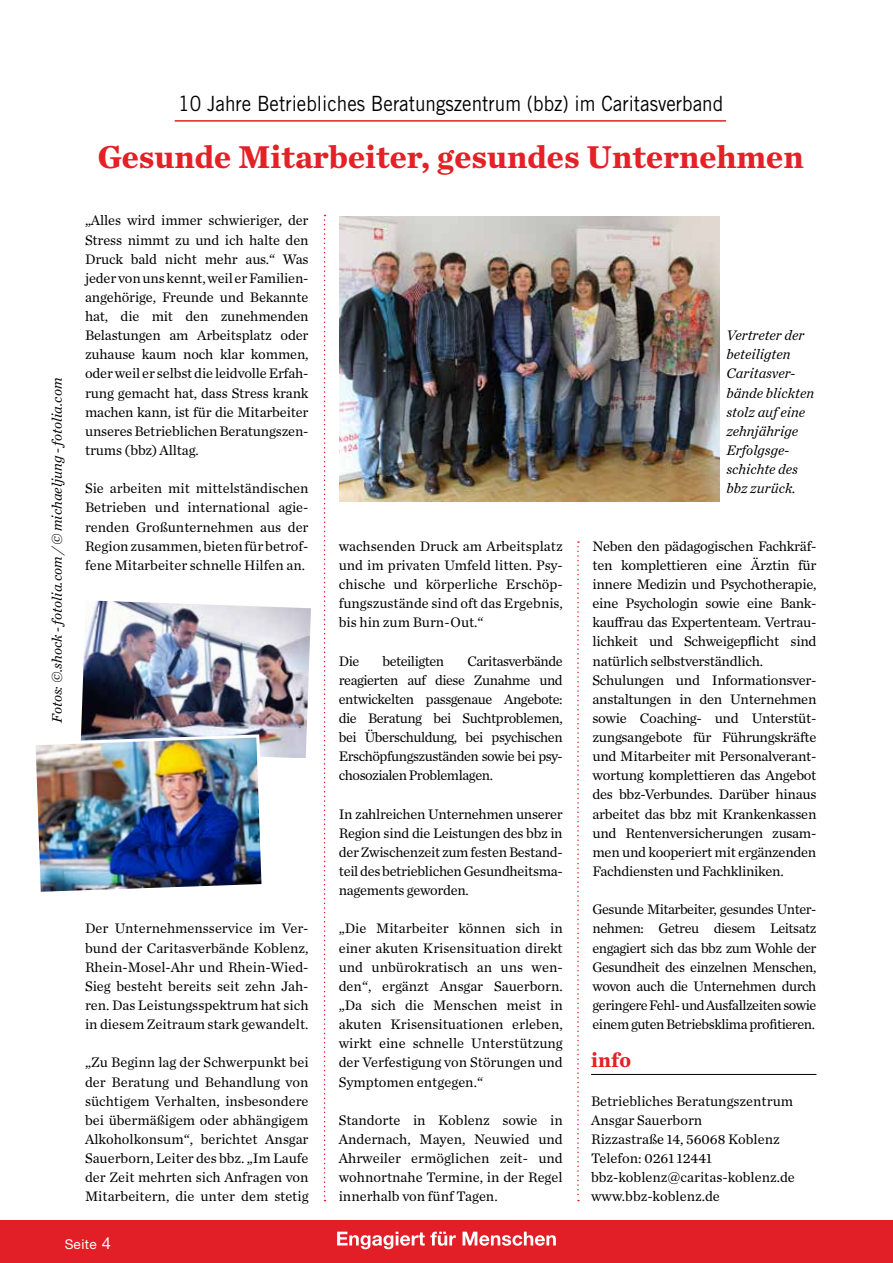
<style>
.page{position:relative;width:893px;height:1263px;background:#fff}
.page>*{position:absolute;margin:0;border:0;box-sizing:border-box;transform-origin:0 0}
.t1{font:700 33px "Chronicle Text G1";color:#e32127}
.t2{font:21px "Trade Gothic";color:#000;scale:.9 1}
.t3{font:700 21px "Chronicle Text G1";color:#e32127}
.t4{font:14.4px/19.2px "Chronicle Text G1";letter-spacing:-.02em;color:#000;text-align:justify}
.t5{font:italic 14.4px/19.2px "Chronicle Text G1";color:#000}
.t6{font:14.4px/19.2px "Chronicle Text G1";color:#000}
.t7{font:13.5px "Helvetica Neue";letter-spacing:.03em;color:#fff}
.s1{font-size:16.5px}
</style>
<div class="page">
<img style="left:340px;top:217px;width:380px;height:285px">
<img style="left:81px;top:600px;width:230px;height:158px">
<img style="left:36px;top:733px;width:230px;height:159px">
<div style="left:0;top:1221px;width:893px;height:42px;background:#e21e26"></div>
<svg style="left:337px;top:1232px;width:119px;height:17px"></svg>
<svg style="left:463px;top:1232px;width:93px;height:14px"></svg>
<hr style="left:175px;top:120px;width:551px;height:2px;background:#e32127">
<hr style="left:591px;top:1074px;width:225px;height:1px;background:#000">
<svg style="left:324px;top:215px;width:2px;height:986px"></svg>
<svg style="left:577px;top:541px;width:2px;height:660px"></svg>
<p class="t5" style="left:46px;top:723px;width:346px;rotate:-90deg">Fotos: ©.shock - fotolia.com /© michaeljung - fotolia.com</p>
<h2 class="t2" style="left:178px;top:90px;width:607px">10 Jahre Betriebliches Beratungszentrum (bbz) im Caritasverband</h2>
<h1 class="t1" style="left:98px;top:130px;width:707px">Gesunde Mitarbeiter, gesundes Unternehmen</h1>
<p class="t4" style="left:85px;top:210px;width:225px">„Alles wird immer schwieriger, der Stress nimmt zu und ich halte den Druck bald nicht mehr aus.“ Was jeder von uns kennt, weil er Familien&shy;angehörige, Freunde und Bekannte hat, die mit den zunehmenden Belastungen am Arbeitsplatz oder zuhause kaum noch klar kommen, oder weil er selbst die leidvolle Erfah&shy;rung gemacht hat, dass Stress krank machen kann, ist für die Mitarbeiter unseres Betrieblichen Beratungszen&shy;trums (bbz) Alltag.</p>
<p class="t4" style="left:85px;top:478px;width:225px">Sie arbeiten mit mittelständischen Betrieben und international agie&shy;renden Großunternehmen aus der Region zusammen, bieten für betrof&shy;fene Mitarbeiter schnelle Hilfen an.</p>
<p class="t4" style="left:85px;top:918px;width:225px">Der Unternehmensservice im Ver&shy;bund der Caritasverbände Koblenz, Rhein-Mosel-Ahr und Rhein-Wied-Sieg besteht bereits seit zehn Jah&shy;ren. Das Leistungsspektrum hat sich in diesem Zeitraum stark gewandelt.</p>
<p class="t4" style="left:85px;top:1052px;width:225px">„Zu Beginn lag der Schwerpunkt bei der Beratung und Behandlung von süchtigem Verhalten, insbesondere bei übermäßigem oder abhängigem Alkoholkonsum“, berichtet Ansgar Sauerborn, Leiter des bbz. „Im Laufe der Zeit mehrten sich Anfragen von Mitarbeitern, die unter dem stetig</p>
<p class="t4" style="left:339px;top:535px;width:225px">wachsenden Druck am Arbeitsplatz und im privaten Umfeld litten. Psy&shy;chische und körperliche Erschöp&shy;fungszustände sind oft das Ergebnis, bis hin zum Burn-Out.“</p>
<p class="t4" style="left:339px;top:650px;width:22px">Die</p>
<p class="t4" style="left:382px;top:650px;width:63px">beteiligten</p>
<p class="t4" style="left:339px;top:650px;width:225px;text-indent:129px">Caritasverbände reagierten auf diese Zunahme und entwickelten passgenaue Angebote: die Beratung bei Suchtproblemen, bei Überschuldung, bei psychischen Erschöpfungszuständen sowie bei psy&shy;chosozialen Problemlagen.</p>
<p class="t4" style="left:339px;top:803px;width:225px">In zahlreichen Unternehmen unserer Region sind die Leistungen des bbz in der Zwischenzeit zum festen Bestand&shy;teil des betrieblichen Gesundheitsma&shy;nagements geworden.</p>
<p class="t4" style="left:339px;top:918px;width:225px">„Die Mitarbeiter können sich in einer akuten Krisensituation direkt und unbürokratisch an uns wen&shy;den“, ergänzt Ansgar Sauerborn. „Da sich die Menschen meist in akuten Krisensituationen erleben, wirkt eine schnelle Unterstützung der Verfestigung von Störungen und Symptomen entgegen.“</p>
<p class="t4" style="left:339px;top:1109px;width:225px">Standorte in Koblenz sowie in Andernach, Mayen, Neuwied und Ahrweiler ermöglichen zeit- und wohnortnahe Termine, in der Regel innerhalb von fünf Tagen.</p>
<p class="t5" style="left:726px;top:325px;width:89px">Vertreter der beteiligten<br>Caritasver&shy;bände blickten stolz auf eine zehnjährige<br>Erfolgsge&shy;schichte des bbz zurück.</p>
<p class="t4" style="left:592px;top:535px;width:225px;text-align:left">Neben den pädagogischen Fachkräf&shy;ten komplettieren eine Ärztin für innere Medizin und Psychotherapie, eine Psychologin sowie eine Bank&shy;kauffrau das Expertenteam. Vertrau&shy;lichkeit und Schweigepflicht sind natürlich selbstverständlich.<br>Schulungen und Informationsver&shy;anstaltungen in den Unternehmen sowie Coaching- und Unterstüt&shy;zungsangebote für Führungskräfte und Mitarbeiter mit Personalverant&shy;wortung komplettieren das Angebot des bbz-Verbundes. Darüber hinaus arbeitet das bbz mit Krankenkassen und Rentenversicherungen zusam&shy;men und kooperiert mit ergänzenden Fachdiensten und Fachkliniken.</p>
<p class="t4" style="left:592px;top:899px;width:225px">Gesunde Mitarbeiter, gesundes Unter&shy;nehmen: Getreu diesem Leitsatz engagiert sich das bbz zum Wohle der Gesundheit des einzelnen Menschen, wovon auch die Unternehmen durch geringere Fehl- und Ausfallzeiten sowie einem guten Betriebsklima profitieren.</p>
<h2 class="t3" style="left:591px;top:1043px;width:41px">info</h2>
<p class="t6" style="left:591px;top:1090px;width:205px">Betriebliches Beratungszentrum<br>Ansgar Sauerborn<br>Rizzastraße 14, 56068 Koblenz<br>Telefon: 0261 12441 bbz-koblenz@caritas-koblenz.de www.bbz-koblenz.de</p>
<p class="t7" style="left:65px;top:1236px;width:48px">Seite <span class="s1">4</span></p>
</div>
